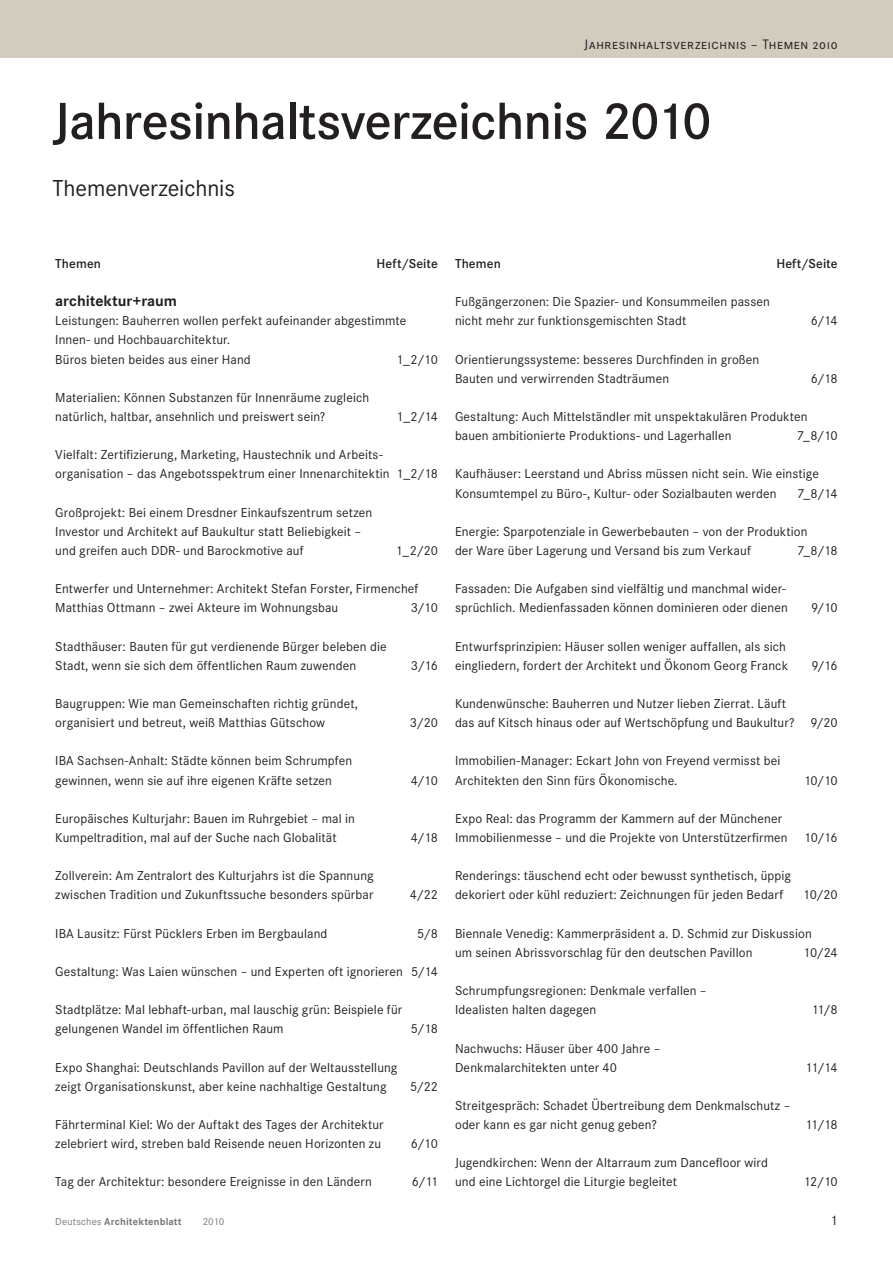
<style>
.page{position:relative;width:893px;height:1263px;background:#fff}
.page>*{position:absolute;margin:0;border:0;box-sizing:border-box;transform-origin:0 0}
.t1{font:600 54px "Corporate S";letter-spacing:-.015em;color:#231f20}
.t2{font:24px "Corporate S";letter-spacing:-.005em;color:#231f20}
.t3{font:700 15.75px "Corporate S";letter-spacing:-.005em;color:#231f20}
.t4{font:14.25px "Corporate SSC";letter-spacing:.035em;color:#231f20}
.t5{font:14.25px "Corporate S";color:#231f20}
.t6{font:13.5px/19.2px "Corporate S";letter-spacing:.01em;color:#231f20}
.t7{font:600 13.5px "Corporate S";letter-spacing:.01em;color:#231f20}
.t8{font:700 10.5px "Corporate S";letter-spacing:.015em;color:#76787b}
.t9{font:10.5px "Corporate S";color:#76787b}
.s1{font-weight:400}
</style>
<div class="page">
<div style="left:0;top:0;width:893px;height:57px;background:#d2ccbf"></div>
<p class="t4" style="left:584px;top:36px;width:255px">Jahresinhaltsverzeichnis – Themen 2010</p>
<h1 class="t1" style="left:53px;top:90px;width:660px">Jahresinhaltsverzeichnis 2010</h1>
<h2 class="t2" style="left:52px;top:175px;width:184px">Themenverzeichnis</h2>
<p class="t7" style="left:55px;top:256px;width:47px">Themen</p>
<p class="t7" style="left:377px;top:256px;width:63px">Heft/Seite</p>
<p class="t7" style="left:455px;top:256px;width:47px">Themen</p>
<p class="t7" style="left:776px;top:256px;width:63px">Heft/Seite</p>
<p class="t3" style="left:55px;top:292px;width:123px">architektur+raum</p>
<p class="t6" style="left:55px;top:311px;width:353px">Leistungen: Bauherren wollen perfekt aufeinander abgestimmte<br>Innen- und Hochbauarchitektur.<br>Büros bieten beides aus einer Hand</p>
<p class="t6" style="left:396px;top:350px;width:43px">1_2/10</p>
<p class="t6" style="left:55px;top:388px;width:316px">Materialien: Können Substanzen für Innenräume zugleich natürlich, haltbar, ansehnlich und preiswert sein?</p>
<p class="t6" style="left:396px;top:407px;width:43px">1_2/14</p>
<p class="t6" style="left:55px;top:445px;width:384px">Vielfalt: Zertifizierung, Marketing, Haustechnik und Arbeits&shy;organisation – das Angebotsspektrum einer Innenarchitektin 1_2/18</p>
<p class="t6" style="left:55px;top:503px;width:319px">Großprojekt: Bei einem Dresdner Einkaufszentrum setzen<br>Investor und Architekt auf Baukultur statt Beliebigkeit – und greifen auch DDR- und Barockmotive auf</p>
<p class="t6" style="left:395px;top:541px;width:44px">1_2/20</p>
<p class="t6" style="left:55px;top:579px;width:365px">Entwerfer und Unternehmer: Architekt Stefan Forster, Firmenchef<br>Matthias Ottmann – zwei Akteure im Wohnungsbau</p>
<p class="t6" style="left:411px;top:598px;width:29px">3/10</p>
<p class="t6" style="left:55px;top:637px;width:333px">Stadthäuser: Bauten für gut verdienende Bürger beleben die<br>Stadt, wenn sie sich dem öffentlichen Raum zuwenden</p>
<p class="t6" style="left:55px;top:694px;width:304px">Baugruppen: Wie man Gemeinschaften richtig gründet, organisiert und betreut, weiß Matthias Gütschow</p>
<p class="t6" style="left:55px;top:751px;width:299px">IBA Sachsen-Anhalt: Städte können beim Schrumpfen gewinnen, wenn sie auf ihre eigenen Kräfte setzen</p>
<p class="t6" style="left:55px;top:809px;width:301px">Europäisches Kulturjahr: Bauen im Ruhrgebiet – mal in<br>Kumpeltradition, mal auf der Suche nach Globalität</p>
<p class="t6" style="left:55px;top:866px;width:320px">Zollverein: Am Zentralort des Kulturjahrs ist die Spannung zwischen Tradition und Zukunftssuche besonders spürbar</p>
<p class="t6" style="left:411px;top:656px;width:29px">3/16</p>
<p class="t6" style="left:410px;top:713px;width:29px">3/20</p>
<p class="t6" style="left:411px;top:770px;width:29px">4/10</p>
<p class="t6" style="left:411px;top:828px;width:29px">4/18</p>
<p class="t6" style="left:410px;top:885px;width:30px">4/22</p>
<p class="t6" style="left:55px;top:924px;width:274px">IBA Lausitz: Fürst Pücklers Erben im Bergbauland</p>
<p class="t6" style="left:417px;top:924px;width:22px">5/8</p>
<p class="t6" style="left:55px;top:962px;width:384px">Gestaltung: Was Laien wünschen – und Experten oft ignorieren 5/14</p>
<p class="t6" style="left:55px;top:1000px;width:348px">Stadtplätze: Mal lebhaft-urban, mal lauschig grün: Beispiele für gelungenen Wandel im öffentlichen Raum</p>
<p class="t6" style="left:411px;top:1019px;width:28px">5/18</p>
<p class="t6" style="left:55px;top:1058px;width:344px">Expo Shanghai: Deutschlands Pavillon auf der Weltausstellung zeigt Organisationskunst, aber keine nachhaltige Gestaltung</p>
<p class="t6" style="left:55px;top:1115px;width:330px">Fährterminal Kiel: Wo der Auftakt des Tages der Architektur zelebriert wird, streben bald Reisende neuen Horizonten zu</p>
<p class="t6" style="left:410px;top:1077px;width:29px">5/22</p>
<p class="t6" style="left:411px;top:1134px;width:29px">6/10</p>
<p class="t6" style="left:55px;top:1172px;width:318px">Tag der Architektur: besondere Ereignisse in den Ländern</p>
<p class="t6" style="left:412px;top:1172px;width:28px">6/11</p>
<p class="t8" style="left:55px;top:1215px;width:128px"><span class="s1">Deutsches</span> Architektenblatt</p>
<p class="t9" style="left:203px;top:1215px;width:23px">2010</p>
<p class="t6" style="left:455px;top:292px;width:316px">Fußgängerzonen: Die Spazier- und Konsummeilen passen nicht mehr zur funktionsgemischten Stadt</p>
<p class="t6" style="left:455px;top:350px;width:306px">Orientierungssysteme: besseres Durchfinden in großen<br>Bauten und verwirrenden Stadträumen</p>
<p class="t6" style="left:811px;top:311px;width:28px">6/14</p>
<p class="t6" style="left:811px;top:369px;width:29px">6/18</p>
<p class="t6" style="left:455px;top:407px;width:354px">Gestaltung: Auch Mittelständler mit unspektakulären Produkten bauen ambitionierte Produktions- und Lagerhallen</p>
<p class="t6" style="left:797px;top:426px;width:42px">7_8/10</p>
<p class="t6" style="left:455px;top:464px;width:365px">Kaufhäuser: Leerstand und Abriss müssen nicht sein. Wie einstige<br>Konsumtempel zu Büro-, Kultur- oder Sozialbauten werden</p>
<p class="t6" style="left:797px;top:483px;width:42px">7_8/14</p>
<p class="t6" style="left:455px;top:522px;width:354px">Energie: Sparpotenziale in Gewerbebauten – von der Produktion der Ware über Lagerung und Versand bis zum Verkauf</p>
<p class="t6" style="left:797px;top:541px;width:42px">7_8/18</p>
<p class="t6" style="left:455px;top:579px;width:335px">Fassaden: Die Aufgaben sind vielfältig und manchmal wider&shy;sprüchlich. Medienfassaden können dominieren oder dienen</p>
<p class="t6" style="left:811px;top:598px;width:28px">9/10</p>
<p class="t6" style="left:455px;top:637px;width:335px">Entwurfsprinzipien: Häuser sollen weniger auffallen, als sich eingliedern, fordert der Architekt und Ökonom Georg Franck</p>
<p class="t6" style="left:811px;top:656px;width:28px">9/16</p>
<p class="t6" style="left:455px;top:694px;width:384px">Kundenwünsche: Bauherren und Nutzer lieben Zierrat. Läuft<br>das auf Kitsch hinaus oder auf Wertschöpfung und Baukultur? 9/20</p>
<p class="t6" style="left:455px;top:751px;width:327px">Immobilien-Manager: Eckart John von Freyend vermisst bei<br>Architekten den Sinn fürs Ökonomische.</p>
<p class="t6" style="left:804px;top:771px;width:35px">10/10</p>
<p class="t6" style="left:455px;top:809px;width:384px">Expo Real: das Programm der Kammern auf der Münchener<br>Immobilienmesse – und die Projekte von Unterstützerfirmen 10/16</p>
<p class="t6" style="left:455px;top:866px;width:337px">Renderings: täuschend echt oder bewusst synthetisch, üppig dekoriert oder kühl reduziert: Zeichnungen für jeden Bedarf</p>
<p class="t6" style="left:803px;top:885px;width:36px">10/20</p>
<p class="t6" style="left:455px;top:924px;width:358px">Biennale Venedig: Kammerpräsident a. D. Schmid zur Diskussion um seinen Abrissvorschlag für den deutschen Pavillon</p>
<p class="t6" style="left:803px;top:943px;width:36px">10/24</p>
<p class="t6" style="left:455px;top:981px;width:253px">Schrumpfungsregionen: Denkmale verfallen –<br>Idealisten halten dagegen</p>
<p class="t6" style="left:455px;top:1038px;width:207px">Nachwuchs: Häuser über 400 Jahre –<br>Denkmalarchitekten unter 40</p>
<p class="t6" style="left:455px;top:1096px;width:337px">Streitgespräch: Schadet Übertreibung dem Denkmalschutz – oder kann es gar nicht genug geben?</p>
<p class="t6" style="left:455px;top:1153px;width:315px">Jugendkirchen: Wenn der Altarraum zum Dancefloor wird und eine Lichtorgel die Liturgie begleitet</p>
<p class="t6" style="left:811px;top:1000px;width:28px">11/8</p>
<p class="t6" style="left:805px;top:1058px;width:34px">11/14</p>
<p class="t6" style="left:805px;top:1115px;width:34px">11/18</p>
<p class="t6" style="left:804px;top:1172px;width:36px">12/10</p>
<p class="t5" style="left:830px;top:1212px;width:9px">1</p>
</div>
